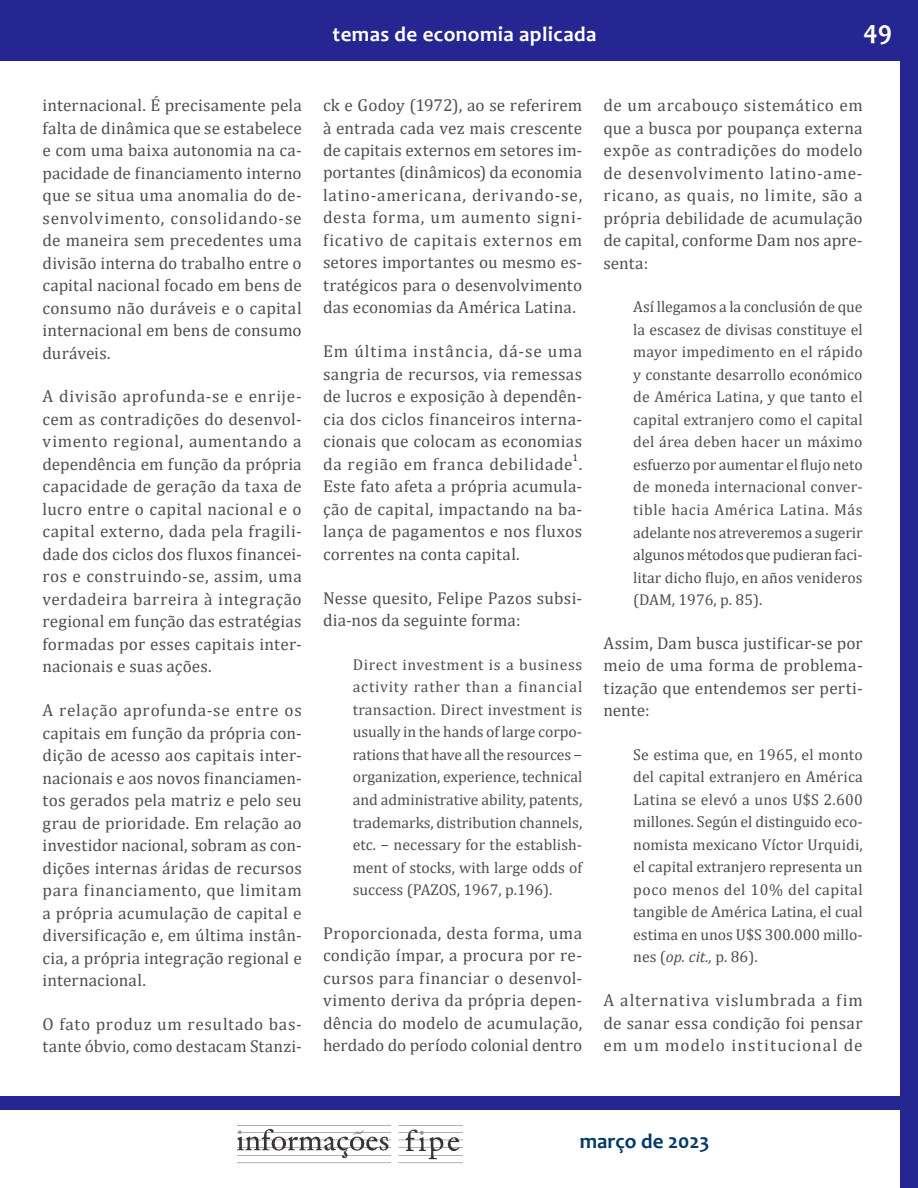
<style>
.page{position:relative;width:918px;height:1188px;background:#fff}
.page>*{position:absolute;margin:0;border:0;box-sizing:border-box;transform-origin:0 0}
.t1{font:700 27px "Candara";color:#fff}
.t2{font:700 21px "Candara";letter-spacing:.02em;color:#fff}
.t3{font:700 21px "Candara";color:#003b68}
.t4{font:17.25px/22.5px "Cambria";letter-spacing:.015em;color:#4e4f50;text-align:justify}
.t5{font:15.75px/22.5px "Cambria";color:#4e4f50;text-align:justify}
.t6{font:10.05px "Cambria";color:#231f20}
.s1{font-style:italic}
</style>
<div class="page">
<div style="left:900px;top:0;width:18px;height:1188px;background:#262693"></div>
<div style="left:0;top:0;width:918px;height:61px;background:#262693"></div>
<img style="left:238px;top:1128px;width:225px;height:36px">
<div style="left:0;top:1097px;width:918px;height:13px;background:#262693"></div>
<p class="t4" style="left:43px;top:94px;width:261px">internacional. É precisamente pela falta de dinâmica que se estabelece e com uma baixa autonomia na ca&shy;pacidade de financiamento interno que se situa uma anomalia do de&shy;senvolvimento, consolidando-se de maneira sem precedentes uma divisão interna do trabalho entre o capital nacional focado em bens de consumo não duráveis e o capital internacional em bens de consumo duráveis.</p>
<p class="t4" style="left:43px;top:385px;width:261px">A divisão aprofunda-se e enrije&shy;cem as contradições do desenvol&shy;vimento regional, aumentando a dependência em função da própria capacidade de geração da taxa de lucro entre o capital nacional e o capital externo, dada pela fragili&shy;dade dos ciclos dos fluxos financei&shy;ros e construindo-se, assim, uma verdadeira barreira à integração regional em função das estratégias formadas por esses capitais inter&shy;nacionais e suas ações.</p>
<p class="t4" style="left:43px;top:699px;width:261px">A relação aprofunda-se entre os capitais em função da própria con&shy;dição de acesso aos capitais inter&shy;nacionais e aos novos financiamen&shy;tos gerados pela matriz e pelo seu grau de prioridade. Em relação ao investidor nacional, sobram as con&shy;dições internas áridas de recursos para financiamento, que limitam a própria acumulação de capital e diversificação e, em última instân&shy;cia, a própria integração regional e internacional.</p>
<p class="t4" style="left:43px;top:1013px;width:261px">O fato produz um resultado bas&shy;tante óbvio, como destacam Stanzi-</p>
<p class="t2" style="left:333px;top:21px;width:265px">temas de economia aplicada</p>
<h1 class="t1" style="left:863px;top:13px;width:30px">49</h1>
<p class="t4" style="left:323px;top:94px;width:261px">ck e Godoy (1972), ao se referirem à entrada cada vez mais crescente de capitais externos em setores im&shy;portantes (dinâmicos) da economia latino-americana, derivando-se, desta forma, um aumento signi&shy;ficativo de capitais externos em setores importantes ou mesmo es&shy;tratégicos para o desenvolvimento das economias da América Latina.</p>
<p class="t4" style="left:323px;top:340px;width:261px">Em última instância, dá-se uma sangria de recursos, via remessas de lucros e exposição à dependên&shy;cia dos ciclos financeiros interna&shy;cionais que colocam as economias da região em franca debilidade .</p>
<p class="t6" style="left:573px;top:452px;width:7px">1</p>
<p class="t4" style="left:323px;top:475px;width:261px">Este fato afeta a própria acumula&shy;ção de capital, impactando na ba&shy;lança de pagamentos e nos fluxos correntes na conta capital.</p>
<p class="t4" style="left:323px;top:587px;width:261px">Nesse quesito, Felipe Pazos subsi&shy;dia-nos da seguinte forma:</p>
<p class="t5" style="left:353px;top:653px;width:231px">Direct investment is a business activity rather than a financial transaction. Direct investment is usually in the hands of large corpo&shy;rations that have all the resources − organization, experience, technical and administrative ability, patents, trademarks, distribution channels, etc. − necessary for the establish&shy;ment of stocks, with large odds of success (PAZOS, 1967, p.196).</p>
<p class="t4" style="left:323px;top:922px;width:261px">Proporcionada, desta forma, uma condição ímpar, a procura por re&shy;cursos para financiar o desenvol&shy;vimento deriva da própria depen&shy;dência do modelo de acumulação, herdado do período colonial dentro</p>
<p class="t4" style="left:603px;top:94px;width:261px">de um arcabouço sistemático em que a busca por poupança externa expõe as contradições do modelo de desenvolvimento latino-ame&shy;ricano, as quais, no limite, são a própria debilidade de acumulação de capital, conforme Dam nos apre&shy;senta:</p>
<p class="t5" style="left:633px;top:296px;width:231px">Así llegamos a la conclusión de que la escasez de divisas constituye el mayor impedimento en el rápido y constante desarrollo económico de América Latina, y que tanto el capital extranjero como el capital del área deben hacer un máximo esfuerzo por aumentar el flujo neto de moneda internacional conver&shy;tible hacia América Latina. Más adelante nos atreveremos a sugerir algunos métodos que pudieran faci&shy;litar dicho flujo, en años venideros (DAM, 1976, p. 85).</p>
<p class="t4" style="left:603px;top:631px;width:261px">Assim, Dam busca justificar-se por meio de uma forma de problema&shy;tização que entendemos ser perti&shy;nente:</p>
<p class="t5" style="left:633px;top:743px;width:231px">Se estima que, en 1965, el monto del capital extranjero en América Latina se elevó a unos U$S 2.600 millones. Según el distinguido eco&shy;nomista mexicano Víctor Urquidi, el capital extranjero representa un poco menos del 10% del capital tangible de América Latina, el cual estima en unos U$S 300.000 millo&shy;nes (<span class="s1">op. cit.,</span> p. 86).</p>
<p class="t4" style="left:603px;top:989px;width:261px">A alternativa vislumbrada a fim de sanar essa condição foi pensar em um modelo institucional de</p>
<p class="t3" style="left:580px;top:1128px;width:131px">março de 2023</p>
</div>
